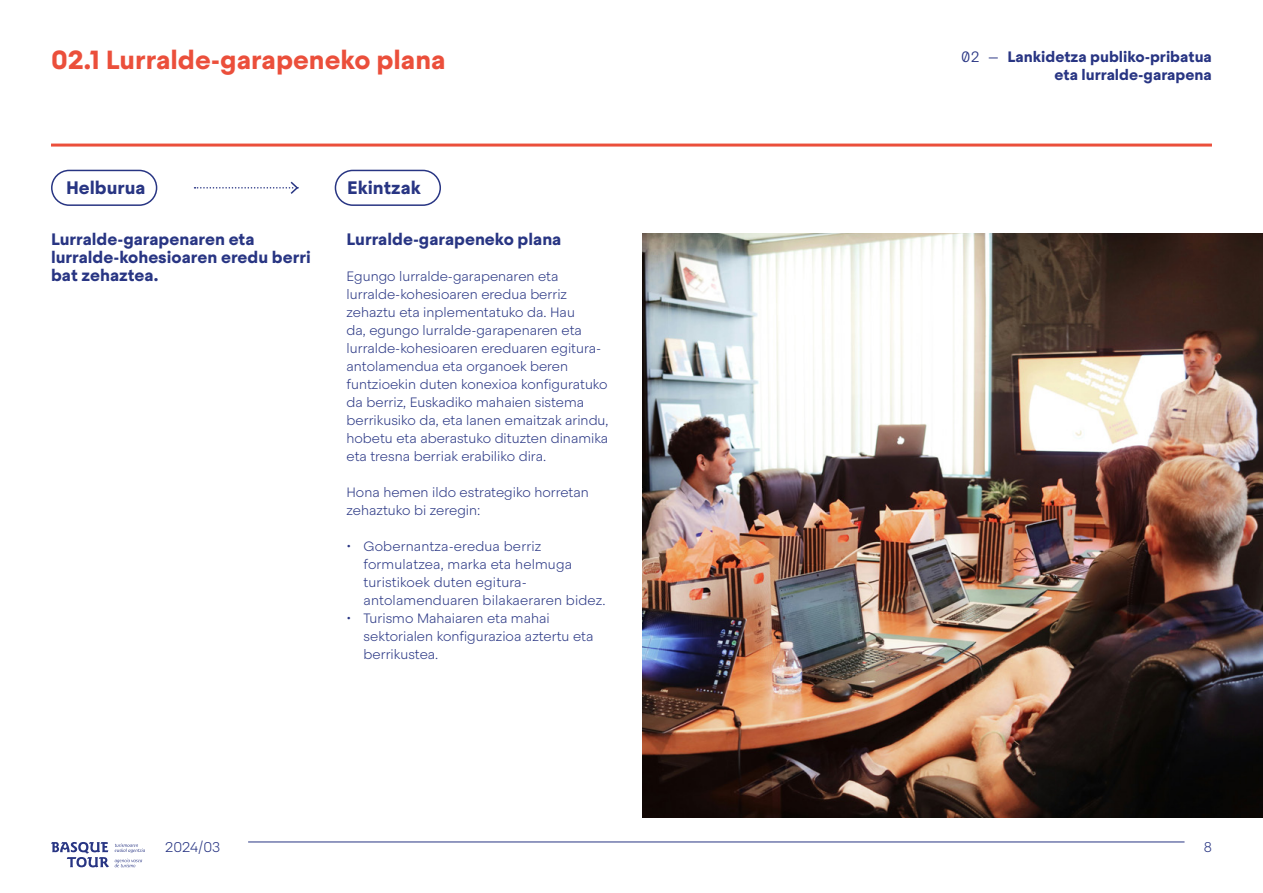
<style>
.page{position:relative;width:1263px;height:893px;background:#fff}
.page>*{position:absolute;margin:0;border:0;box-sizing:border-box;transform-origin:0 0}
.t1{font:700 26.1px "Steradian";color:#eb4f3b}
.t2{font:700 18px "Steradian";color:#283583}
.t3{font:700 16.5px/18px "Steradian";color:#283583}
.t4{font:700 15px/18px "Steradian";color:#283583;text-align:right}
.t5{font:200 14.1px "Steradian";color:#283583}
.t6{font:200 13.5px/18px "Steradian";color:#283583}
.s1{font-family:"Approach Mono";font-weight:300}
</style>
<div class="page">
<div style="left:335px;top:170px;width:106px;height:36px;border:2px solid #283583;border-radius:17px"></div>
<div style="left:51px;top:170px;width:106px;height:36px;border:2px solid #283583;border-radius:17px"></div>
<hr style="left:51px;top:144px;width:1161px;height:3px;background:#eb4f3b">
<svg style="left:195px;top:181px;width:104px;height:13px"></svg>
<hr style="left:248px;top:841px;width:936px;height:1px;background:#283583">
<svg style="left:115px;top:859px;width:27px;height:8px"></svg>
<svg style="left:115px;top:843px;width:30px;height:10px"></svg>
<svg style="left:51px;top:842px;width:58px;height:25px"></svg>
<img style="left:642px;top:234px;width:621px;height:583px">
<h1 class="t1" style="left:51px;top:44px;width:396px">02.1 Lurralde-garapeneko plana</h1>
<h2 class="t2" style="left:347px;top:177px;width:75px">Ekintzak</h2>
<h2 class="t2" style="left:66px;top:177px;width:81px">Helburua</h2>
<p class="t3" style="left:51px;top:231px;width:261px">Lurralde-garapenaren eta lurralde-kohesioaren eredu berri bat zehaztea.</p>
<p class="t3" style="left:347px;top:231px;width:216px">Lurralde-garapeneko plana</p>
<p class="t6" style="left:347px;top:268px;width:263px">Egungo lurralde-garapenaren eta lurralde-kohesioaren eredua berriz zehaztu eta inplementatuko da. Hau<br>da, egungo lurralde-garapenaren eta lurralde-kohesioaren ereduaren egitura&shy;antolamendua eta organoek beren funtzioekin duten konexioa konfiguratuko da berriz, Euskadiko mahaien sistema berrikusiko da, eta lanen emaitzak arindu, hobetu eta aberastuko dituzten dinamika eta tresna berriak erabiliko dira.</p>
<p class="t6" style="left:347px;top:484px;width:244px">Hona hemen ildo estrategiko horretan zehaztuko bi zeregin:</p>
<p class="t6" style="left:364px;top:538px;width:243px;text-indent:-17px">• Gobernantza-eredua berriz formulatzea, marka eta helmuga turistikoek duten egitura&shy;antolamenduaren bilakaeraren bidez.</p>
<p class="t6" style="left:364px;top:610px;width:231px;text-indent:-17px">• Turismo Mahaiaren eta mahai sektorialen konfigurazioa aztertu eta berrikustea.</p>
<p class="t4" style="left:961px;top:47px;width:252px"><span class="s1">02 —</span> Lankidetza publiko-pribatua eta lurralde-garapena</p>
<p class="t5" style="left:165px;top:838px;width:57px">2024/03</p>
<p class="t5" style="left:1204px;top:838px;width:10px">8</p>
</div>
